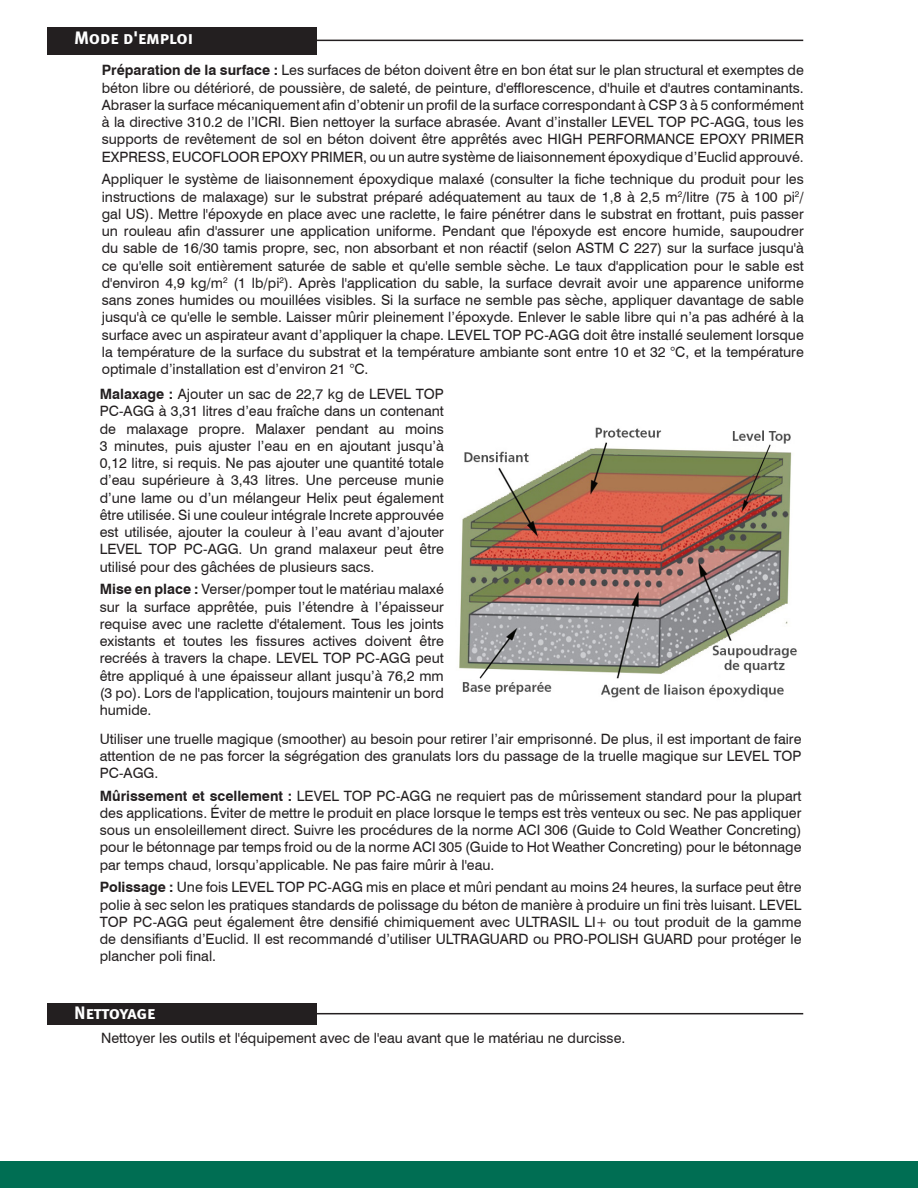
<style>
.page{position:relative;width:918px;height:1188px;background:#fff}
.page>*{position:absolute;margin:0;border:0;box-sizing:border-box;transform-origin:0 0}
.SubHeading{font:18px "Meta Bold Caps";letter-spacing:-.005em;color:#fff}
.SubHeading-2{font:18px "Meta Bold LF Caps";letter-spacing:-.02em;color:#fff}
.Body_Copy{font:14.25px/17.2px "Swiss 721 BT";color:#231f20;text-align:justify}
.s1{font-weight:700}
</style>
<div class="page">
<div style="left:0;top:1161px;width:918px;height:27px;background:#006e53"></div>
<div style="left:47px;top:27px;width:270px;height:27px;background:#231f20"></div>
<hr style="left:306px;top:40px;width:497px;height:1px;background:#231f20">
<img style="left:459px;top:427px;width:338px;height:271px">
<div style="left:47px;top:1003px;width:270px;height:21px;background:#231f20"></div>
<hr style="left:306px;top:1013px;width:497px;height:1px;background:#231f20">
<p class="SubHeading" style="left:74px;top:27px;width:120px">Mode d'emploi</p>
<p class="Body_Copy" style="left:102px;top:62px;width:704px"><span class="s1">Préparation de la surface :</span> Les surfaces de béton doivent être en bon état sur le plan structural et exemptes de béton libre ou détérioré, de poussière, de saleté, de peinture, d'efflorescence, d'huile et d'autres contaminants.<br>Abraser la surface mécaniquement afin d’obtenir un profil de la surface correspondant à CSP 3 à 5 conformément à la directive 310.2 de l’ICRI. Bien nettoyer la surface abrasée. Avant d’installer LEVEL TOP PC-AGG, tous les supports de revêtement de sol en béton doivent être apprêtés avec HIGH PERFORMANCE EPOXY PRIMER EXPRESS, EUCOFLOOR EPOXY PRIMER, ou un autre système de liaisonnement époxydique d’Euclid approuvé.</p>
<p class="Body_Copy" style="left:102px;top:170px;width:704px">Appliquer le système de liaisonnement époxydique malaxé (consulter la fiche technique du produit pour les instructions de malaxage) sur le substrat préparé adéquatement au taux de 1,8 à 2,5 m<sup>2</sup>/litre (75 à 100 pi<sup>2</sup>/ gal US). Mettre l'époxyde en place avec une raclette, le faire pénétrer dans le substrat en frottant, puis passer un rouleau afin d'assurer une application uniforme. Pendant que l'époxyde est encore humide, saupoudrer du sable de 16/30 tamis propre, sec, non absorbant et non réactif (selon ASTM C 227) sur la surface jusqu'à ce qu'elle soit entièrement saturée de sable et qu'elle semble sèche. Le taux d'application pour le sable est d'environ 4,9 kg/m<sup>2</sup> (1 lb/pi<sup>2</sup>). Après l'application du sable, la surface devrait avoir une apparence uniforme sans zones humides ou mouillées visibles. Si la surface ne semble pas sèche, appliquer davantage de sable jusqu'à ce qu'elle le semble. Laisser mûrir pleinement l’époxyde. Enlever le sable libre qui n’a pas adhéré à la surface avec un aspirateur avant d’appliquer la chape. LEVEL TOP PC-AGG doit être installé seulement lorsque la température de la surface du substrat et la température ambiante sont entre 10 et 32 °C, et la température optimale d’installation est d’environ 21 °C.</p>
<p class="Body_Copy" style="left:100px;top:385px;width:346px"><span class="s1">Malaxage :</span> Ajouter un sac de 22,7 kg de LEVEL TOP PC-AGG à 3,31 litres d’eau fraîche dans un contenant de malaxage propre. Malaxer pendant au moins 3 minutes, puis ajuster l’eau en en ajoutant jusqu’à 0,12 litre, si requis. Ne pas ajouter une quantité totale d’eau supérieure à 3,43 litres. Une perceuse munie d’une lame ou d’un mélangeur Helix peut également être utilisée. Si une couleur intégrale Increte approuvée est utilisée, ajouter la couleur à l’eau avant d’ajouter LEVEL TOP PC-AGG. Un grand malaxeur peut être utilisé pour des gâchées de plusieurs sacs.</p>
<p class="Body_Copy" style="left:100px;top:581px;width:346px"><span class="s1">Mise en place :</span> Verser/pomper tout le matériau malaxé sur la surface apprêtée, puis l’étendre à l’épaisseur requise avec une raclette d'étalement. Tous les joints existants et toutes les fissures actives doivent être recréés à travers la chape. LEVEL TOP PC-AGG peut être appliqué à une épaisseur allant jusqu’à 76,2 mm (3 po). Lors de l'application, toujours maintenir un bord humide.</p>
<p class="Body_Copy" style="left:100px;top:730px;width:703px">Utiliser une truelle magique (smoother) au besoin pour retirer l’air emprisonné. De plus, il est important de faire attention de ne pas forcer la ségrégation des granulats lors du passage de la truelle magique sur LEVEL TOP PC-AGG.</p>
<p class="Body_Copy" style="left:100px;top:787px;width:703px"><span class="s1">Mûrissement et scellement :</span> LEVEL TOP PC-AGG ne requiert pas de mûrissement standard pour la plupart des applications. Éviter de mettre le produit en place lorsque le temps est très venteux ou sec. Ne pas appliquer sous un ensoleillement direct. Suivre les procédures de la norme ACI 306 (Guide to Cold Weather Concreting) pour le bétonnage par temps froid ou de la norme ACI 305 (Guide to Hot Weather Concreting) pour le bétonnage par temps chaud, lorsqu’applicable. Ne pas faire mûrir à l'eau.</p>
<p class="Body_Copy" style="left:100px;top:879px;width:703px"><span class="s1">Polissage :</span> Une fois LEVEL TOP PC-AGG mis en place et mûri pendant au moins 24 heures, la surface peut être polie à sec selon les pratiques standards de polissage du béton de manière à produire un fini très luisant. LEVEL TOP PC-AGG peut également être densifié chimiquement avec ULTRASIL LI+ ou tout produit de la gamme de densifiants d’Euclid. Il est recommandé d’utiliser ULTRAGUARD ou PRO-POLISH GUARD pour protéger le plancher poli final.</p>
<p class="SubHeading-2" style="left:74px;top:1002px;width:83px">Nettoyage</p>
<p class="Body_Copy" style="left:101px;top:1029px;width:526px">Nettoyer les outils et l'équipement avec de l'eau avant que le matériau ne durcisse.</p>
</div>
